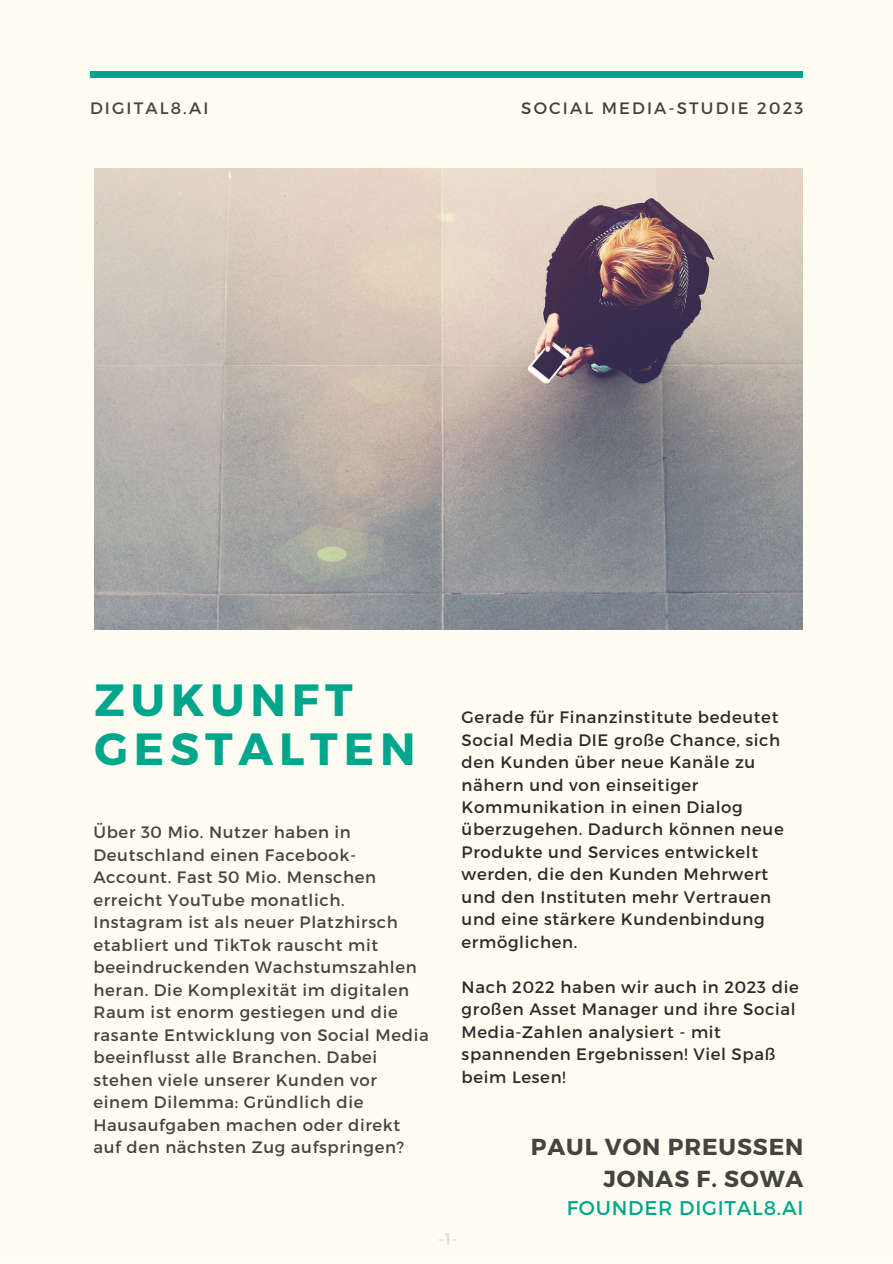
<style>
.page{position:relative;width:893px;height:1264px;background:#fff}
.page>*{position:absolute;margin:0;border:0;box-sizing:border-box;transform-origin:0 0}
.t1{font:700 45.15px/49.5px "Montserrat";letter-spacing:.13em;color:#00a68c}
.t2{font:700 23.1px/31.5px "Montserrat";letter-spacing:.04em;color:#444440;text-align:right}
.t3{font:19.8px "Montserrat";letter-spacing:.04em;color:#00a68c}
.t4{font:16.5px/22.5px "Montserrat";letter-spacing:.04em;color:#444440}
.t5{font:16.5px/22.5px "Montserrat";letter-spacing:.04em;color:#2a2a2a}
.t6{font:16.5px "Montserrat";letter-spacing:.13em;color:#434141}
.t7{font:16.5px "Montserrat";letter-spacing:.13em;color:#444440}
.t8{font:16.5px "Montserrat";color:#d9d9d9}
</style>
<div class="page">
<div style="left:0;top:0;width:892px;height:1262px;background:#fffdf1"></div>
<img style="left:94px;top:169px;width:708px;height:461px">
<div style="left:90px;top:72px;width:712px;height:6px;background:#00a68c"></div>
<p class="t7" style="left:90px;top:97px;width:120px">DIGITAL8.AI</p>
<p class="t6" style="left:521px;top:97px;width:284px">SOCIAL MEDIA-STUDIE 2023</p>
<p class="t1" style="left:95px;top:672px;width:322px">ZUKUNFT<br>GESTALTEN</p>
<p class="t4" style="left:93px;top:820px;width:337px">Über 30 Mio. Nutzer haben in<br>Deutschland einen Facebook-<br>Account. Fast 50 Mio. Menschen erreicht YouTube monatlich.<br>Instagram ist als neuer Platzhirsch etabliert und TikTok rauscht mit beeindruckenden Wachstumszahlen heran. Die Komplexität im digitalen<br>Raum ist enorm gestiegen und die rasante Entwicklung von Social Media beeinflusst alle Branchen. Dabei stehen viele unserer Kunden vor einem Dilemma: Gründlich die<br>Hausaufgaben machen oder direkt auf den nächsten Zug aufspringen?</p>
<p class="t5" style="left:461px;top:705px;width:323px">Gerade für Finanzinstitute bedeutet<br>Social Media DIE große Chance, sich den Kunden über neue Kanäle zu nähern und von einseitiger<br>Kommunikation in einen Dialog überzugehen. Dadurch können neue<br>Produkte und Services entwickelt werden, die den Kunden Mehrwert und den Instituten mehr Vertrauen und eine stärkere Kundenbindung ermöglichen.</p>
<p class="t5" style="left:461px;top:974px;width:338px">Nach 2022 haben wir auch in 2023 die großen Asset Manager und ihre Social<br>Media-Zahlen analysiert - mit spannenden Ergebnissen! Viel Spaß beim Lesen!</p>
<p class="t8" style="left:438px;top:1228px;width:21px">-1-</p>
<p class="t2" style="left:531px;top:1130px;width:274px">PAUL VON PREUSSEN<br>JONAS F. SOWA</p>
<p class="t3" style="left:566px;top:1195px;width:238px">FOUNDER DIGITAL8.AI</p>
</div>
